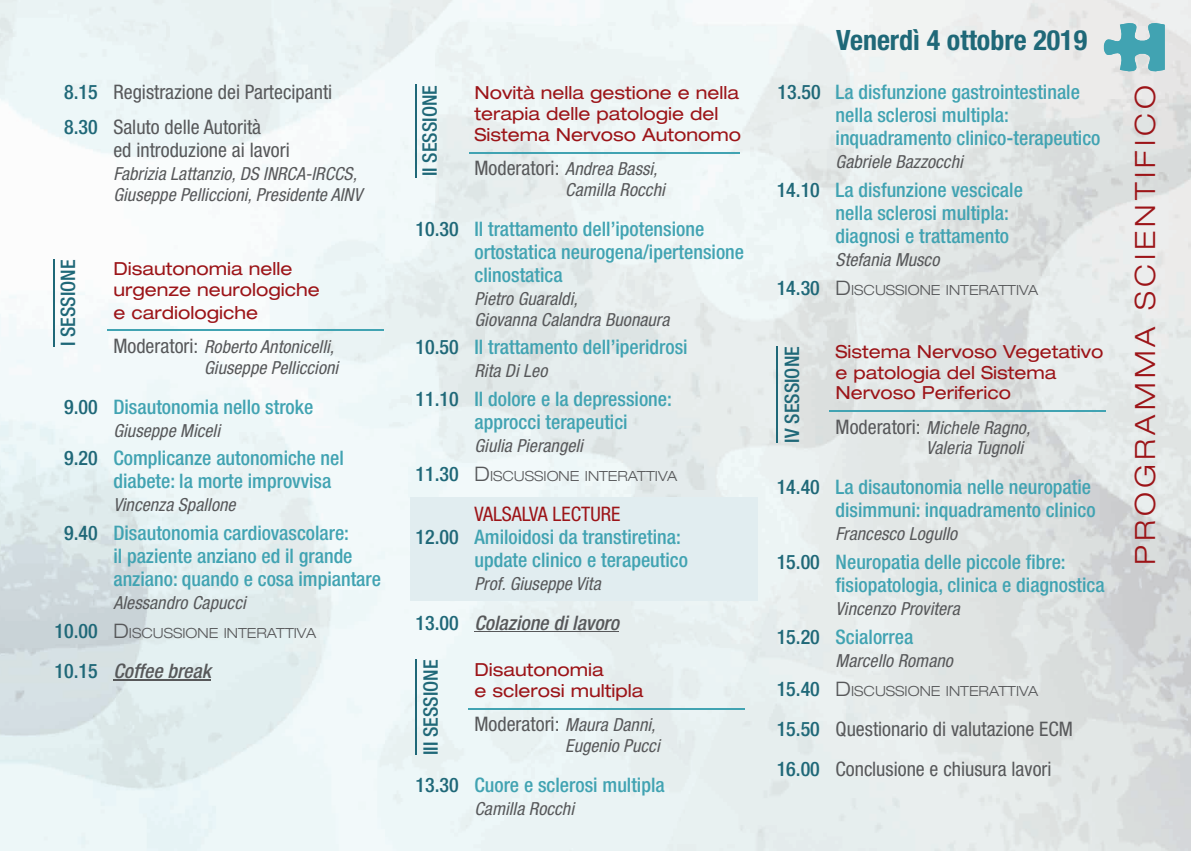
<style>
.page{position:relative;width:1191px;height:851px;background:#fff}
.page>*{position:absolute;margin:0;border:0;box-sizing:border-box;transform-origin:0 0}
.t1{font:300 expanded 28px "Helvetica Neue LT Std";letter-spacing:.15em;color:#9c1418}
.t2{font:700 condensed 28px "Helvetica Neue LT Std";color:#1f6878}
.t3{font:500 condensed 20px/23px "Helvetica Neue LT Std";color:#41a3b2}
.t4{font:condensed 20px/34.4px "Helvetica Neue LT Std";color:#57585a}
.t5{font:500 condensed 20px "Helvetica Neue LT Std";color:#1f6878}
.t6{font:italic 500 condensed 20px "Helvetica Neue LT Std";color:#57585a}
.t7{font:condensed 20px "Helvetica Neue LT Std";color:#9c1418}
.t8{font:italic condensed 18px/20.8px "Helvetica Neue LT Std";letter-spacing:.005em;color:#57585a}
.t9{font:expanded 18px/20.8px "Helvetica Neue LT Std";color:#9c1418}
.t10{font:300 expanded 14px "Helvetica Neue LT Std";color:#57585a}
.s1{font-weight:500;color:#1f6878}
.s2{font-style:normal;font-stretch:expanded;color:#9c1418}
.s3{font-style:normal;font-size:20px}
.s4{color:#1f6878}
.s5{font-weight:500;font-stretch:condensed;font-size:20px;color:#1f6878}
.s6{font-size:20px}
.s7{font-style:normal;color:#1f6878}
.s8{font-style:italic;font-size:18px}
</style>
<div class="page">
<img style="left:0;top:0;width:1191px;height:850px">
<div style="left:410px;top:497px;width:347px;height:104px;background:#e1edf0"></div>
<hr style="left:108px;top:330px;width:276px;height:1px;background:#41a3b2">
<hr style="left:113px;top:679px;width:98px;height:1px;background:#57585a">
<hr style="left:469px;top:152px;width:270px;height:1px;background:#41a3b2">
<hr style="left:474px;top:631px;width:145px;height:1px;background:#57585a">
<hr style="left:469px;top:708px;width:276px;height:1px;background:#41a3b2">
<hr style="left:830px;top:410px;width:276px;height:1px;background:#41a3b2">
<hr style="left:415px;top:84px;width:1px;height:93px;background:#1f6878">
<hr style="left:416px;top:659px;width:1px;height:95px;background:#1f6878">
<hr style="left:777px;top:346px;width:1px;height:96px;background:#1f6878">
<hr style="left:54px;top:259px;width:1px;height:88px;background:#1f6878">
<svg style="left:1103px;top:21px;width:61px;height:52px;background:#87bfc8"></svg>
<svg style="left:1026px;top:554px;width:8px;height:15px"></svg>
<svg style="left:835px;top:577px;width:9px;height:15px"></svg>
<p class="t4" style="left:64px;top:75px;width:270px"><span class="s1">8.15</span> Registrazione dei Partecipanti<br><span class="s1">8.30</span> Saluto delle Autorità</p>
<p class="t4" style="left:113px;top:132px;width:178px">ed introduzione ai lavori</p>
<p class="t8" style="left:113px;top:163px;width:250px">Fabrizia Lattanzio, DS INRCA-IRCCS,<br>Giuseppe Pelliccioni, Presidente AINV</p>
<p class="t5" style="left:56px;top:346px;width:88px;rotate:-90deg">I SESSIONE</p>
<p class="t9" style="left:113px;top:258px;width:208px">Disautonomia nelle urgenze neurologiche</p>
<p class="t8" style="left:113px;top:295px;width:222px;line-height:34.4px"><span class="s2">e cardiologiche<br></span><span class="s3">Moderatori:</span> Roberto Antonicelli,</p>
<p class="t8" style="left:204px;top:357px;width:136px">Giuseppe Pelliccioni</p>
<p class="t3" style="left:64px;top:395px;width:251px"><span class="s4">9.00</span> Disautonomia nello stroke</p>
<p class="t8" style="left:113px;top:420px;width:108px">Giuseppe Miceli</p>
<p class="t3" style="left:113px;top:446px;width:232px;text-indent:-49px"><span class="s4">9.20</span> Complicanze autonomiche nel diabete: la morte improvvisa</p>
<p class="t8" style="left:113px;top:495px;width:124px">Vincenza Spallone</p>
<p class="t3" style="left:113px;top:521px;width:269px;text-indent:-49px"><span class="s4">9.40</span> Disautonomia cardiovascolare:<br>il paziente anziano ed il grande anziano: quando e cosa impiantare</p>
<p class="t8" style="left:113px;top:592px;width:134px">Alessandro Capucci</p>
<p class="t10" style="left:55px;top:624px;width:263px"><span class="s5">10.00</span> <span class="s6">D</span>ISCUSSIONE INTERATTIVA</p>
<p class="t6" style="left:55px;top:658px;width:158px"><span class="s7">10.15</span> Coffee break</p>
<p class="t5" style="left:418px;top:176px;width:93px;rotate:-90deg">II SESSIONE</p>
<p class="t9" style="left:474px;top:82px;width:268px">Novità nella gestione e nella terapia delle patologie del<br>Sistema Nervoso Autonomo</p>
<p class="t8" style="left:565px;top:159px;width:101px;text-indent:-91px"><span class="s3">Moderatori:</span> Andrea Bassi,<br>Camilla Rocchi</p>
<p class="t3" style="left:474px;top:217px;width:271px;text-indent:-59px"><span class="s4">10.30</span> Il trattamento dell’ipotensione ortostatica neurogena/ipertensione clinostatica</p>
<p class="t8" style="left:474px;top:288px;width:196px">Pietro Guaraldi,<br>Giovanna Calandra Buonaura</p>
<p class="t3" style="left:415px;top:335px;width:273px"><span class="s4">10.50</span> Il trattamento dell’iperidrosi</p>
<p class="t8" style="left:474px;top:361px;width:74px">Rita Di Leo</p>
<p class="t3" style="left:474px;top:387px;width:199px;text-indent:-59px"><span class="s4">11.10</span> Il dolore e la depressione: approcci terapeutici</p>
<p class="t8" style="left:474px;top:435px;width:110px">Giulia Pierangeli</p>
<p class="t10" style="left:415px;top:467px;width:263px"><span class="s5">11.30</span> <span class="s6">D</span>ISCUSSIONE INTERATTIVA</p>
<p class="t7" style="left:474px;top:502px;width:147px">VALSALVA LECTURE</p>
<p class="t3" style="left:415px;top:525px;width:267px"><span class="s4">12.00</span> Amiloidosi da transtiretina:</p>
<p class="t3" style="left:474px;top:548px;width:215px">update clinico e terapeutico</p>
<p class="t8" style="left:474px;top:573px;width:128px">Prof. Giuseppe Vita</p>
<p class="t6" style="left:415px;top:610px;width:205px"><span class="s7">13.00</span> Colazione di lavoro</p>
<p class="t9" style="left:474px;top:659px;width:171px">Disautonomia<br>e sclerosi multipla</p>
<p class="t4" style="left:474px;top:706px;width:182px">Moderatori: <span class="s8">Maura Danni,</span></p>
<p class="t8" style="left:565px;top:735px;width:96px">Eugenio Pucci</p>
<p class="t3" style="left:415px;top:772px;width:251px"><span class="s4">13.30</span> Cuore e sclerosi multipla</p>
<p class="t8" style="left:474px;top:798px;width:101px">Camilla Rocchi</p>
<p class="t5" style="left:419px;top:755px;width:97px;rotate:-90deg">III SESSIONE</p>
<h1 class="t2" style="left:836px;top:23px;width:252px">Venerdì 4 ottobre 2019</h1>
<p class="t3" style="left:835px;top:80px;width:266px;text-indent:-58px"><span class="s4">13.50</span> La disfunzione gastrointestinale nella sclerosi multipla: inquadramento clinico-terapeutico</p>
<p class="t8" style="left:835px;top:152px;width:129px">Gabriele Bazzocchi</p>
<p class="t3" style="left:835px;top:178px;width:189px;text-indent:-59px"><span class="s4">14.10</span> La disfunzione vescicale nella sclerosi multipla: diagnosi e trattamento</p>
<p class="t8" style="left:835px;top:250px;width:105px">Stefania Musco</p>
<p class="t10" style="left:776px;top:281px;width:263px"><span class="s5">14.30</span> <span class="s6">D</span>ISCUSSIONE INTERATTIVA</p>
<p class="t9" style="left:835px;top:341px;width:269px">Sistema Nervoso Vegetativo e patologia del Sistema<br>Nervoso Periferico</p>
<p class="t8" style="left:926px;top:417px;width:105px;text-indent:-91px"><span class="s3">Moderatori:</span> Michele Ragno,<br>Valeria Tugnoli</p>
<p class="t3" style="left:776px;top:475px;width:320px;text-align:right"><span class="s4">14.40</span> La disautonomia nelle neuropatie disimmuni: inquadramento clinico</p>
<p class="t8" style="left:835px;top:524px;width:123px">Francesco Logullo</p>
<p class="t3" style="left:845px;top:550px;width:261px;text-indent:-69px"><span class="s4">15.00</span> Neuropatia delle piccole bre: siopatologia, clinica e diagnostica</p>
<p class="t8" style="left:835px;top:598px;width:126px">Vincenzo Provitera</p>
<p class="t3" style="left:776px;top:625px;width:138px"><span class="s4">15.20</span> Scialorrea</p>
<p class="t8" style="left:835px;top:650px;width:119px">Marcello Romano</p>
<p class="t10" style="left:776px;top:682px;width:263px"><span class="s5">15.40</span> <span class="s6">D</span>ISCUSSIONE INTERATTIVA</p>
<p class="t4" style="left:776px;top:708px;width:298px;line-height:40px"><span class="s1">15.50</span> Questionario di valutazione ECM<br><span class="s1">16.00</span> Conclusione e chiusura lavori</p>
<p class="t5" style="left:780px;top:442px;width:98px;rotate:-90deg">IV SESSIONE</p>
<h1 class="t1" style="left:1128px;top:564px;width:481px;rotate:-90deg">PROGRAMMA SCIENTIFICO</h1>
</div>
